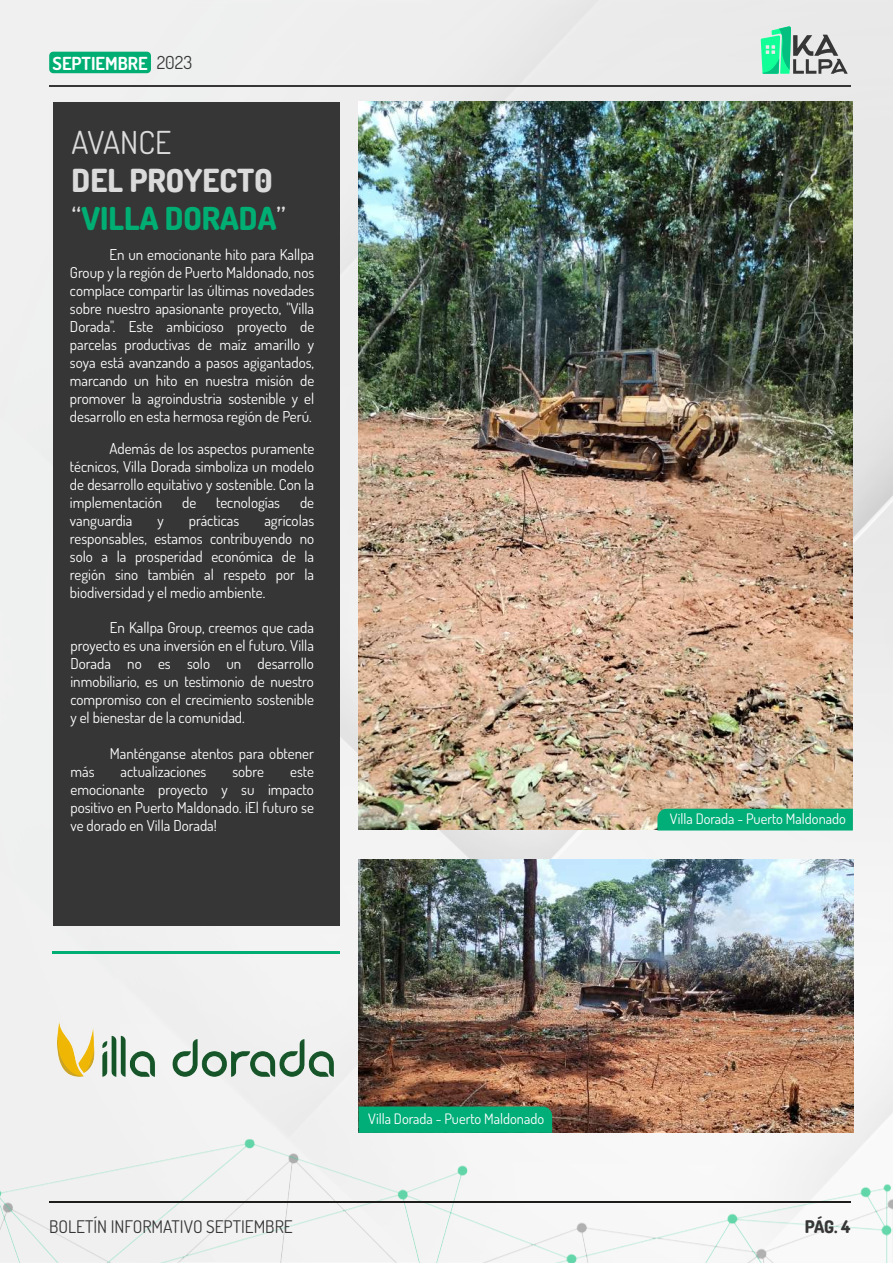
<style>
.page{position:relative;width:893px;height:1263px;background:#fff}
.page>*{position:absolute;margin:0;border:0;box-sizing:border-box;transform-origin:0 0}
.t1{font:800 31.65px/38px "Dosis";color:#dbdbdb}
.t2{font:31.65px "Dosis";color:#dbdbdb}
.t3{font:700 18px "Dosis";color:#fff}
.t4{font:17.4px "Dosis";color:#363636}
.t5{font:800 17.4px "Dosis";color:#363636}
.t6{font:15px/18px "Dosis";color:#fff;text-align:justify}
.t7{font:14.4px "Dosis";color:#fff}
.s1{font-weight:400;color:#363636}
.s2{font-weight:400}
.s3{color:#00ae74}
</style>
<div class="page">
<div style="left:1px;top:1px;width:892px;height:1138px;background:#eff0f0"></div>
<div style="left:1px;top:1139px;width:892px;height:124px;background:#f3f3f3"></div>
<hr style="left:49px;top:1201px;width:801px;height:2px;background:#1d1d1b">
<hr style="left:49px;top:85px;width:801px;height:1px;background:#363636">
<svg style="left:761px;top:26px;width:87px;height:48px;background:#8dc6af"></svg>
<div style="left:49px;top:52px;width:102px;height:21px;background:#00ae74;border-radius:4px"></div>
<hr style="left:52px;top:951px;width:287px;height:3px;background:#00ae74">
<div style="left:53px;top:102px;width:286px;height:823px;background:#363636"></div>
<img style="left:358px;top:102px;width:495px;height:728px">
<img style="left:358px;top:859px;width:495px;height:274px">
<svg style="left:358px;top:1106px;width:194px;height:27px;background:#04aa75"></svg>
<img style="left:57px;top:1022px;width:280px;height:65px">
<div style="left:657px;top:809px;width:196px;height:21px;background:#01ae78"></div>
<p class="t3" style="left:53px;top:52px;width:141px">SEPTIEMBRE <span class="s1">2023</span></p>
<h1 class="t2" style="left:72px;top:120px;width:101px">AVANCE</h1>
<h1 class="t1" style="left:72px;top:160px;width:216px">DEL PROYECT0 <span class="s2">“</span><span class="s3">VILLA DORADA</span><span class="s2">”</span></h1>
<p class="t6" style="left:70px;top:244px;width:246px;text-indent:39px">En un emocionante hito para Kallpa Group y la región de Puerto Maldonado, nos complace compartir las últimas novedades sobre nuestro apasionante proyecto, "Villa Dorada". Este ambicioso proyecto de parcelas productivas de maíz amarillo y soya está avanzando a pasos agigantados, marcando un hito en nuestra misión de promover la agroindustria sostenible y el desarrollo en esta hermosa región de Perú.</p>
<p class="t6" style="left:70px;top:439px;width:246px;text-indent:39px">Además de los aspectos puramente técnicos, Villa Dorada simboliza un modelo de desarrollo equitativo y sostenible. Con la implementación</p>
<p class="t6" style="left:182px;top:493px;width:16px">de</p>
<p class="t6" style="left:216px;top:493px;width:65px">tecnologías</p>
<p class="t6" style="left:300px;top:493px;width:16px">de</p>
<p class="t6" style="left:70px;top:511px;width:64px">vanguardia</p>
<p class="t6" style="left:157px;top:511px;width:8px">y</p>
<p class="t6" style="left:189px;top:511px;width:52px">prácticas</p>
<p class="t6" style="left:70px;top:511px;width:246px;text-indent:194px">agrícolas responsables, estamos contribuyendo no solo a la prosperidad económica de la región sino también al respeto por la biodiversidad y el medio ambiente.</p>
<p class="t6" style="left:70px;top:618px;width:245px;text-indent:39px">En Kallpa Group, creemos que cada proyecto es una inversión en el futuro. Villa Dorada no es solo un desarrollo inmobiliario, es un testimonio de nuestro compromiso con el crecimiento sostenible y el bienestar de la comunidad.</p>
<p class="t6" style="left:110px;top:744px;width:206px">Manténganse atentos para obtener</p>
<p class="t6" style="left:70px;top:762px;width:26px">más</p>
<p class="t6" style="left:121px;top:762px;width:87px">actualizaciones</p>
<p class="t6" style="left:232px;top:762px;width:33px">sobre</p>
<p class="t6" style="left:70px;top:762px;width:245px;text-indent:220px">este emocionante proyecto y su impacto positivo en Puerto Maldonado. ¡El futuro se ve dorado en Villa Dorada!</p>
<p class="t7" style="left:368px;top:1108px;width:177px">Villa Dorada - Puerto Maldonado</p>
<p class="t7" style="left:670px;top:809px;width:177px">Villa Dorada - Puerto Maldonado</p>
<p class="t4" style="left:49px;top:1215px;width:245px">BOLETÍN INFORMATIVO SEPTIEMBRE</p>
<p class="t5" style="left:805px;top:1215px;width:47px">PÁG. 4</p>
</div>
